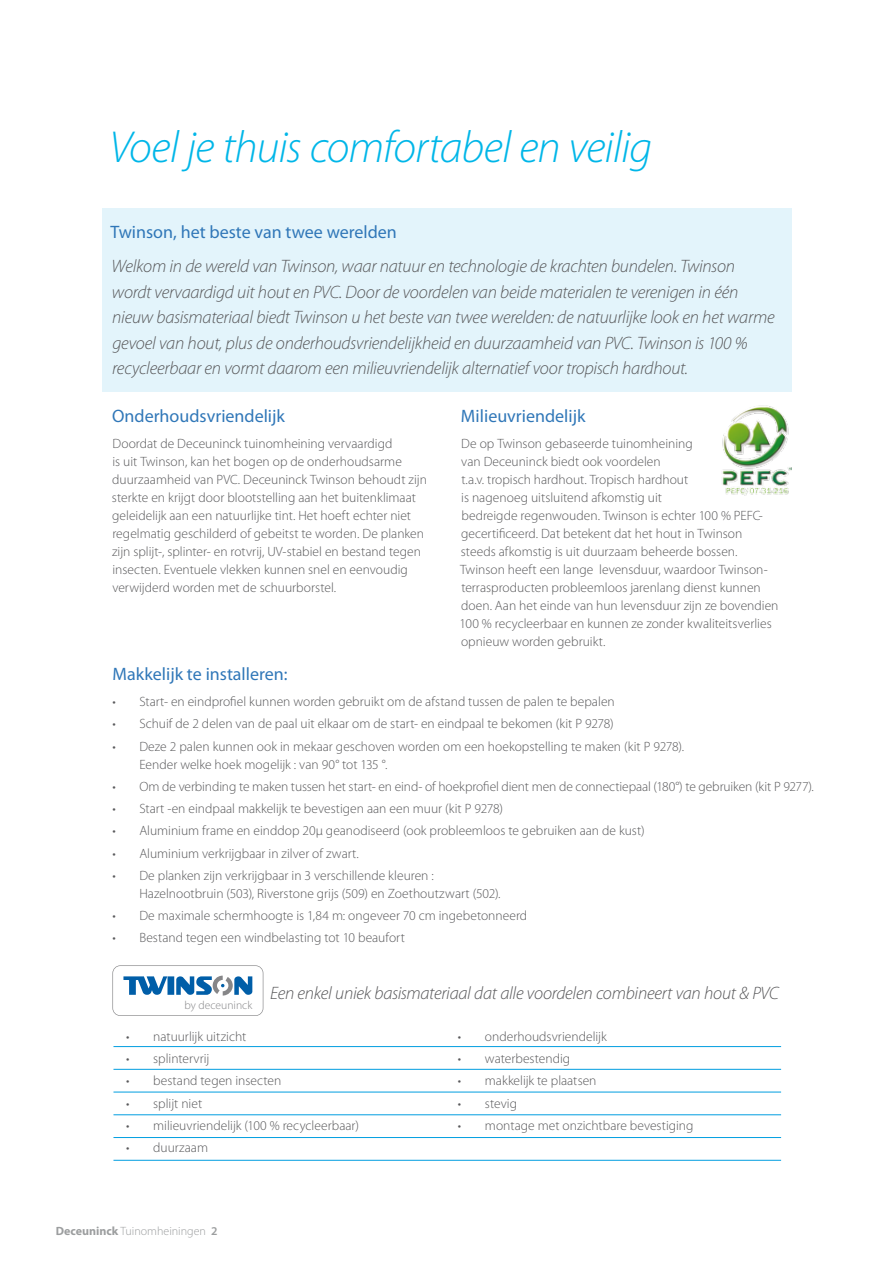
<style>
.page{position:relative;width:893px;height:1263px;background:#fff}
.page>*{position:absolute;margin:0;border:0;box-sizing:border-box;transform-origin:0 0}
.t1{font:italic 300 45px "Myriad Pro";letter-spacing:-.02em;color:#00b6e8}
.t2{font:italic 300 18px/25.5px "Myriad Pro";letter-spacing:-.015em;color:#58585a}
.t3{font:18px "Myriad Pro";color:#3077b8}
.t4{font:300 13.5px/18px "Myriad Pro";color:#58585a}
.t5{font:300 12px "Myriad Pro";color:#9c9e9f}
.t6{font:300 11.55px "Myriad Pro";color:#868688}
.s1{font-weight:700}
.s2{font-weight:600}
</style>
<div class="page">
<div style="left:102px;top:208px;width:689px;height:184px;background:#e3f4fb"></div>
<img style="left:722px;top:405px;width:70px;height:91px">
<hr style="left:113px;top:1046px;width:668px;height:1px;background:#009ee0">
<hr style="left:113px;top:1069px;width:668px;height:1px;background:#009ee0">
<hr style="left:113px;top:1092px;width:668px;height:1px;background:#009ee0">
<hr style="left:113px;top:1114px;width:668px;height:1px;background:#009ee0">
<hr style="left:113px;top:1137px;width:668px;height:1px;background:#009ee0">
<hr style="left:113px;top:1160px;width:668px;height:1px;background:#009ee0">
<svg style="left:112px;top:965px;width:151px;height:51px"></svg>
<h1 class="t1" style="left:109px;top:123px;width:544px">Voel je thuis comfortabel en veilig</h1>
<h2 class="t3" style="left:110px;top:221px;width:288px">Twinson, het beste van twee werelden</h2>
<p class="t2" style="left:112px;top:254px;width:665px">Welkom in de wereld van Twinson, waar natuur en technologie de krachten bundelen. Twinson wordt vervaardigd uit hout en PVC. Door de voordelen van beide materialen te verenigen in één nieuw basismateriaal biedt Twinson u het beste van twee werelden: de natuurlijke look en het warme gevoel van hout, plus de onderhoudsvriendelijkheid en duurzaamheid van PVC. Twinson is 100 % recycleerbaar en vormt daarom een milieuvriendelijk alternatief voor tropisch hardhout.</p>
<h2 class="t3" style="left:112px;top:405px;width:174px">Onderhoudsvriendelijk</h2>
<p class="t4" style="left:112px;top:435px;width:316px">Doordat de Deceuninck tuinomheining vervaardigd<br>is uit Twinson, kan het bogen op de onderhoudsarme duurzaamheid van PVC. Deceuninck Twinson behoudt zijn sterkte en krijgt door blootstelling aan het buitenklimaat geleidelijk aan een natuurlijke tint. Het hoeft echter niet regelmatig geschilderd of gebeitst te worden. De planken zijn splijt-, splinter- en rotvrij, UV-stabiel en bestand tegen insecten. Eventuele vlekken kunnen snel en eenvoudig verwijderd worden met de schuurborstel.</p>
<h2 class="t3" style="left:461px;top:405px;width:126px">Milieuvriendelijk</h2>
<p class="t4" style="left:460px;top:435px;width:320px">De op Twinson gebaseerde tuinomheining<br>van Deceuninck biedt ook voordelen<br>t.a.v. tropisch hardhout. Tropisch hardhout<br>is nagenoeg uitsluitend afkomstig uit<br>bedreigde regenwouden. Twinson is echter 100 % PEFC&shy;gecertificeerd. Dat betekent dat het hout in Twinson steeds afkomstig is uit duurzaam beheerde bossen.<br>Twinson heeft een lange levensduur, waardoor Twinson&shy;terrasproducten probleemloos jarenlang dienst kunnen doen. Aan het einde van hun levensduur zijn ze bovendien 100 % recycleerbaar en kunnen ze zonder kwaliteitsverlies opnieuw worden gebruikt.</p>
<h2 class="t3" style="left:112px;top:662px;width:177px">Makkelijk te installeren:</h2>
<p class="t4" style="left:112px;top:693px;width:504px">• Start- en eindprofiel kunnen worden gebruikt om de afstand tussen de palen te bepalen</p>
<p class="t4" style="left:112px;top:715px;width:503px">• Schuif de 2 delen van de paal uit elkaar om de start- en eindpaal te bekomen (kit P 9278)</p>
<p class="t4" style="left:139px;top:737px;width:546px;text-indent:-27px">• Deze 2 palen kunnen ook in mekaar geschoven worden om een hoekopstelling te maken (kit P 9278).<br>Eender welke hoek mogelijk : van 90° tot 135 °.</p>
<p class="t4" style="left:112px;top:778px;width:703px">• Om de verbinding te maken tussen het start- en eind- of hoekprofiel dient men de connectiepaal (180°) te gebruiken (kit P 9277).</p>
<p class="t4" style="left:112px;top:800px;width:392px">• Start -en eindpaal makkelijk te bevestigen aan een muur (kit P 9278)</p>
<p class="t4" style="left:112px;top:822px;width:534px">• Aluminium frame en einddop 20μ geanodiseerd (ook probleemloos te gebruiken aan de kust)</p>
<p class="t4" style="left:112px;top:844px;width:248px">• Aluminium verkrijgbaar in zilver of zwart.</p>
<p class="t4" style="left:139px;top:867px;width:363px;text-indent:-27px">• De planken zijn verkrijgbaar in 3 verschillende kleuren :<br>Hazelnootbruin (503), Riverstone grijs (509) en Zoethoutzwart (502).</p>
<p class="t4" style="left:112px;top:907px;width:416px">• De maximale schermhoogte is 1,84 m: ongeveer 70 cm ingebetonneerd</p>
<p class="t4" style="left:112px;top:929px;width:294px">• Bestand tegen een windbelasting tot 10 beaufort</p>
<p class="t6" style="left:185px;top:998px;width:69px">by deceuninck</p>
<h2 class="t2" style="left:270px;top:980px;width:510px">Een enkel uniek basismateriaal dat alle voordelen combineert van hout &amp; PVC</h2>
<p class="t4" style="left:126px;top:1027px;width:122px">• natuurlijk uitzicht</p>
<p class="t4" style="left:126px;top:1050px;width:85px">• splintervrij</p>
<p class="t4" style="left:126px;top:1072px;width:157px">• bestand tegen insecten</p>
<p class="t4" style="left:126px;top:1094px;width:77px">• splijt niet</p>
<p class="t4" style="left:126px;top:1116px;width:234px">• milieuvriendelijk (100 % recycleerbaar)</p>
<p class="t4" style="left:126px;top:1139px;width:83px">• duurzaam</p>
<p class="t5" style="left:56px;top:1224px;width:163px"><span class="s1">Deceuninck</span> Tuinomheiningen <span class="s2">2</span></p>
<p class="t4" style="left:458px;top:1027px;width:150px">• onderhoudsvriendelijk</p>
<p class="t4" style="left:458px;top:1050px;width:114px">• waterbestendig</p>
<p class="t4" style="left:458px;top:1072px;width:140px">• makkelijk te plaatsen</p>
<p class="t4" style="left:458px;top:1094px;width:61px">• stevig</p>
<p class="t4" style="left:458px;top:1116px;width:237px">• montage met onzichtbare bevestiging</p>
</div>
